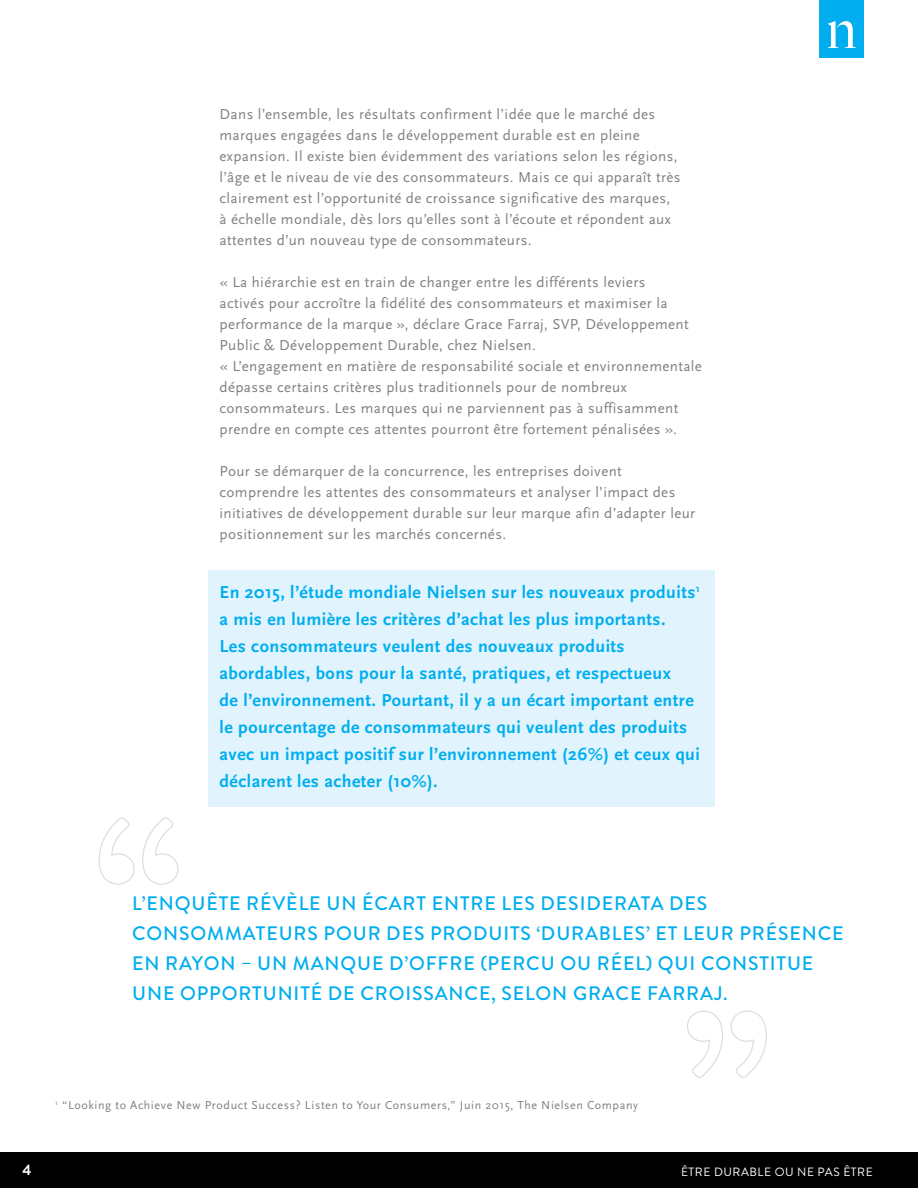
<style>
.page{position:relative;width:918px;height:1188px;background:#fff}
.page>*{position:absolute;margin:0;border:0;box-sizing:border-box;transform-origin:0 0}
.t1{font:500 19.5px/30px "Brandon Grotesque";letter-spacing:.045em;color:#00aeef}
.t2{font:700 18px/27px "Scala Sans OT";letter-spacing:.025em;color:#00aeef}
.t3{font:15px/21px "Scala Sans OT";letter-spacing:.025em;color:#807f83}
.t4{font:700 15px "Brandon Grotesque";color:#fff}
.t5{font:12px "Scala Sans OT";letter-spacing:.05em;color:#807f83}
.t6{font:12px "Brandon Grotesque";letter-spacing:.045em;color:#fff}
</style>
<div class="page">
<div style="left:0;top:1152px;width:918px;height:36px;background:#000"></div>
<div style="left:820px;top:0;width:44px;height:57px;background:#00aeef"></div>
<svg style="left:828px;top:21px;width:28px;height:27px"></svg>
<div style="left:208px;top:570px;width:507px;height:236px;background:#e1f4fd"></div>
<svg style="left:98px;top:817px;width:81px;height:68px"></svg>
<svg style="left:687px;top:1010px;width:80px;height:68px"></svg>
<p class="t3" style="left:220px;top:104px;width:463px">Dans l’ensemble, les résultats confirment l’idée que le marché des marques engagées dans le développement durable est en pleine expansion. Il existe bien évidemment des variations selon les régions, l’âge et le niveau de vie des consommateurs. Mais ce qui apparaît très clairement est l’opportunité de croissance significative des marques, à échelle mondiale, dès lors qu’elles sont à l’écoute et répondent aux attentes d’un nouveau type de consommateurs.</p>
<p class="t3" style="left:220px;top:272px;width:484px">« La hiérarchie est en train de changer entre les différents leviers<br>activés pour accroître la fidélité des consommateurs et maximiser la performance de la marque », déclare Grace Farraj, SVP, Développement Public &amp; Développement Durable, chez Nielsen.<br>« L’engagement en matière de responsabilité sociale et environnementale dépasse certains critères plus traditionnels pour de nombreux consommateurs. Les marques qui ne parviennent pas à suffisamment prendre en compte ces attentes pourront être fortement pénalisées ».</p>
<p class="t3" style="left:220px;top:461px;width:477px">Pour se démarquer de la concurrence, les entreprises doivent comprendre les attentes des consommateurs et analyser l’impact des initiatives de développement durable sur leur marque afin d’adapter leur positionnement sur les marchés concernés.</p>
<p class="t2" style="left:220px;top:579px;width:482px">En 2015, l’étude mondiale Nielsen sur les nouveaux produits<sup>1 </sup>a mis en lumière les critères d’achat les plus importants.<br>Les consommateurs veulent des nouveaux produits abordables, bons pour la santé, pratiques, et respectueux<br>de l’environnement. Pourtant, il y a un écart important entre le pourcentage de consommateurs qui veulent des produits avec un impact positif sur l’environnement (26%) et ceux qui déclarent les acheter (10%).</p>
<h1 class="t1" style="left:132px;top:889px;width:713px">L’ENQUÊTE RÉVÈLE UN ÉCART ENTRE LES DESIDERATA DES CONSOMMATEURS POUR DES PRODUITS ‘DURABLES’ ET LEUR PRÉSENCE EN RAYON – UN MANQUE D’OFFRE (PERCU OU RÉEL) QUI CONSTITUE UNE OPPORTUNITÉ DE CROISSANCE, SELON GRACE FARRAJ.</h1>
<p class="t5" style="left:55px;top:1098px;width:584px"><sup>1</sup> “Looking to Achieve New Product Success? Listen to Your Consumers,” Juin 2015, The Nielsen Company</p>
<p class="t4" style="left:22px;top:1160px;width:10px">4</p>
<p class="t6" style="left:681px;top:1163px;width:193px">ÊTRE DURABLE OU NE PAS ÊTRE</p>
</div>
